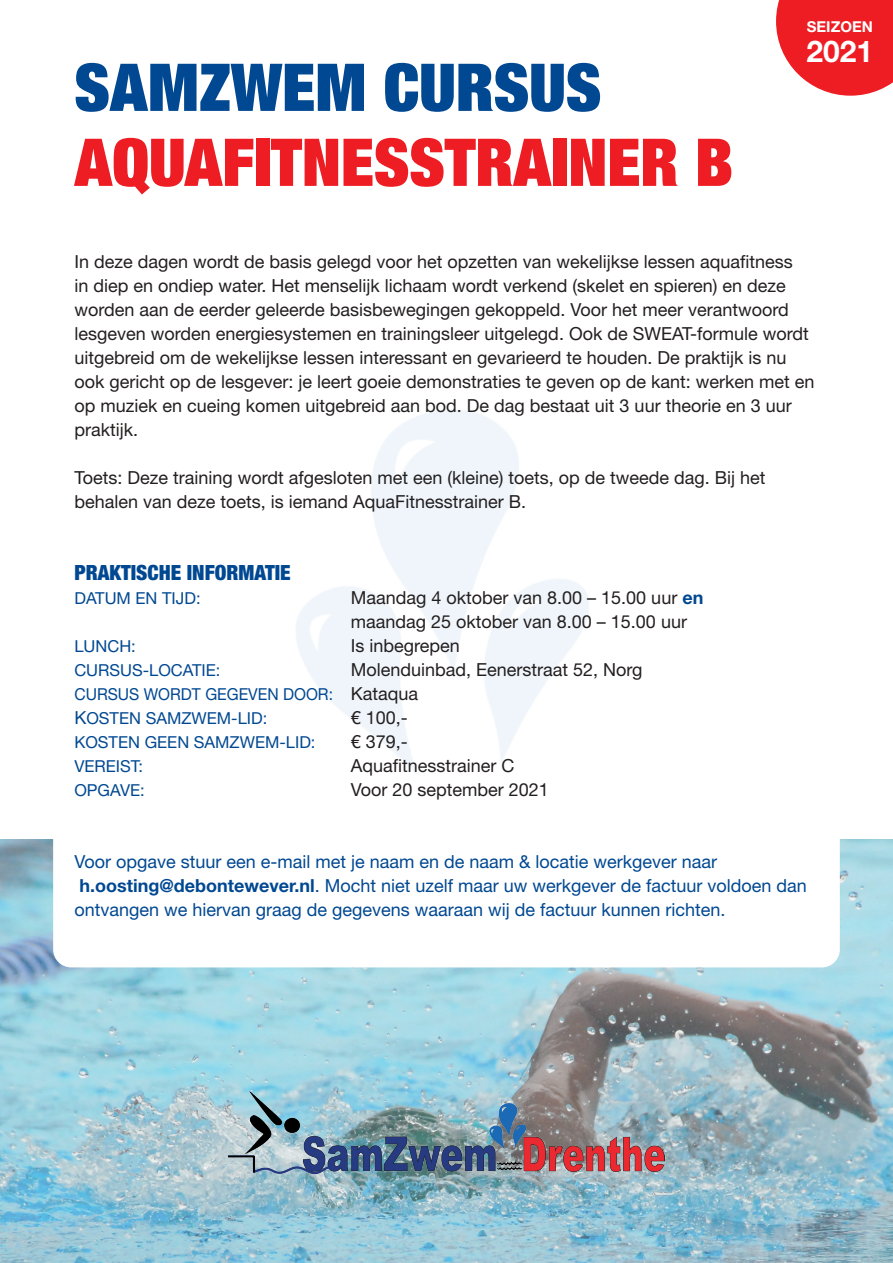
<style>
.page{position:relative;width:893px;height:1263px;background:#fff}
.page>*{position:absolute;margin:0;border:0;box-sizing:border-box;transform-origin:0 0}
.t1{font:900 condensed 66px "Helvetica Neue LT Std";color:#ee1d23}
.t2{font:900 condensed 66px "Helvetica Neue LT Std";color:#014892}
.t3{font:700 30px "Helvetica Neue LT Std";color:#fff}
.t4{font:900 condensed 21px "Helvetica Neue LT Std";color:#014892}
.t5{font:18px/24px "Helvetica Neue LT Std";color:#231f20}
.t6{font:18px/24px "Helvetica Neue LT Std";color:#014892}
.t7{font:16.5px "Helvetica Neue LT Std";color:#014892}
.t8{font:16.5px/24px "Helvetica Neue LT Std";color:#014892;scale:.95 1}
.t9{font:700 15px "Helvetica Neue LT Std";color:#fff}
.s1{font-weight:700;color:#014892}
.s2{font-size:18px;color:#231f20}
.s3{font-size:18px}
.s4{font-weight:700}
</style>
<div class="page">
<img style="left:0;top:840px;width:893px;height:423px">
<svg style="left:53px;top:839px;width:787px;height:128px"></svg>
<img style="left:228px;top:1092px;width:437px;height:95px">
<svg style="left:776px;top:0;width:117px;height:96px"></svg>
<h1 class="t2" style="left:74px;top:45px;width:528px">SAMZWEM CURSUS</h1>
<h1 class="t1" style="left:74px;top:120px;width:660px">AQUAFITNESSTRAINER B</h1>
<p class="t9" style="left:807px;top:17px;width:68px">SEIZOEN</p>
<h2 class="t3" style="left:806px;top:33px;width:68px">2021</h2>
<p class="t5" style="left:74px;top:249px;width:742px">In deze dagen wordt de basis gelegd voor het opzetten van wekelijkse lessen aquafitness<br>in diep en ondiep water. Het menselijk lichaam wordt verkend (skelet en spieren) en deze worden aan de eerder geleerde basisbewegingen gekoppeld. Voor het meer verantwoord lesgeven worden energiesystemen en trainingsleer uitgelegd. Ook de SWEAT-formule wordt uitgebreid om de wekelijkse lessen interessant en gevarieerd te houden. De praktijk is nu ook gericht op de lesgever: je leert goeie demonstraties te geven op de kant: werken met en op muziek en cueing komen uitgebreid aan bod. De dag bestaat uit 3 uur theorie en 3 uur praktijk.</p>
<p class="t5" style="left:74px;top:465px;width:693px">Toets: Deze training wordt afgesloten met een (kleine) toets, op de tweede dag. Bij het behalen van deze toets, is iemand AquaFitnesstrainer B.</p>
<p class="t4" style="left:74px;top:560px;width:218px">PRAKTISCHE INFORMATIE</p>
<p class="t7" style="left:74px;top:588px;width:128px">DATUM EN TIJD:</p>
<p class="t5" style="left:351px;top:585px;width:354px">Maandag 4 oktober van 8.00 – 15.00 uur <span class="s1">en </span>maandag 25 oktober van 8.00 – 15.00 uur</p>
<p class="t7" style="left:74px;top:636px;width:63px">LUNCH:</p>
<p class="t5" style="left:351px;top:633px;width:111px">Is inbegrepen</p>
<p class="t7" style="left:74px;top:660px;width:148px">CURSUS-LOCATIE:</p>
<p class="t5" style="left:351px;top:657px;width:293px">Molenduinbad, Eenerstraat 52, Norg</p>
<p class="t8" style="left:74px;top:682px;width:363px">CURSUS WORDT GEGEVEN DOOR: <span class="s2">Kataqua<br></span><span class="s3">K</span>OSTEN SAMZWEM-LID:</p>
<p class="t5" style="left:351px;top:705px;width:59px">€ 100,-</p>
<p class="t7" style="left:74px;top:732px;width:243px">KOSTEN GEEN SAMZWEM-LID:</p>
<p class="t5" style="left:351px;top:729px;width:59px">€ 379,-</p>
<p class="t7" style="left:74px;top:756px;width:70px">VEREIST:</p>
<p class="t5" style="left:351px;top:753px;width:165px">Aquafitnesstrainer C</p>
<p class="t7" style="left:74px;top:780px;width:72px">OPGAVE:</p>
<p class="t5" style="left:351px;top:777px;width:200px">Voor 20 september 2021</p>
<p class="t6" style="left:74px;top:849px;width:734px">Voor opgave stuur een e-mail met je naam en de naam &amp; locatie werkgever naar <span class="s4">h.oosting@debontewever.nl</span>. Mocht niet uzelf maar uw werkgever de factuur voldoen dan ontvangen we hiervan graag de gegevens waaraan wij de factuur kunnen richten.</p>
</div>
